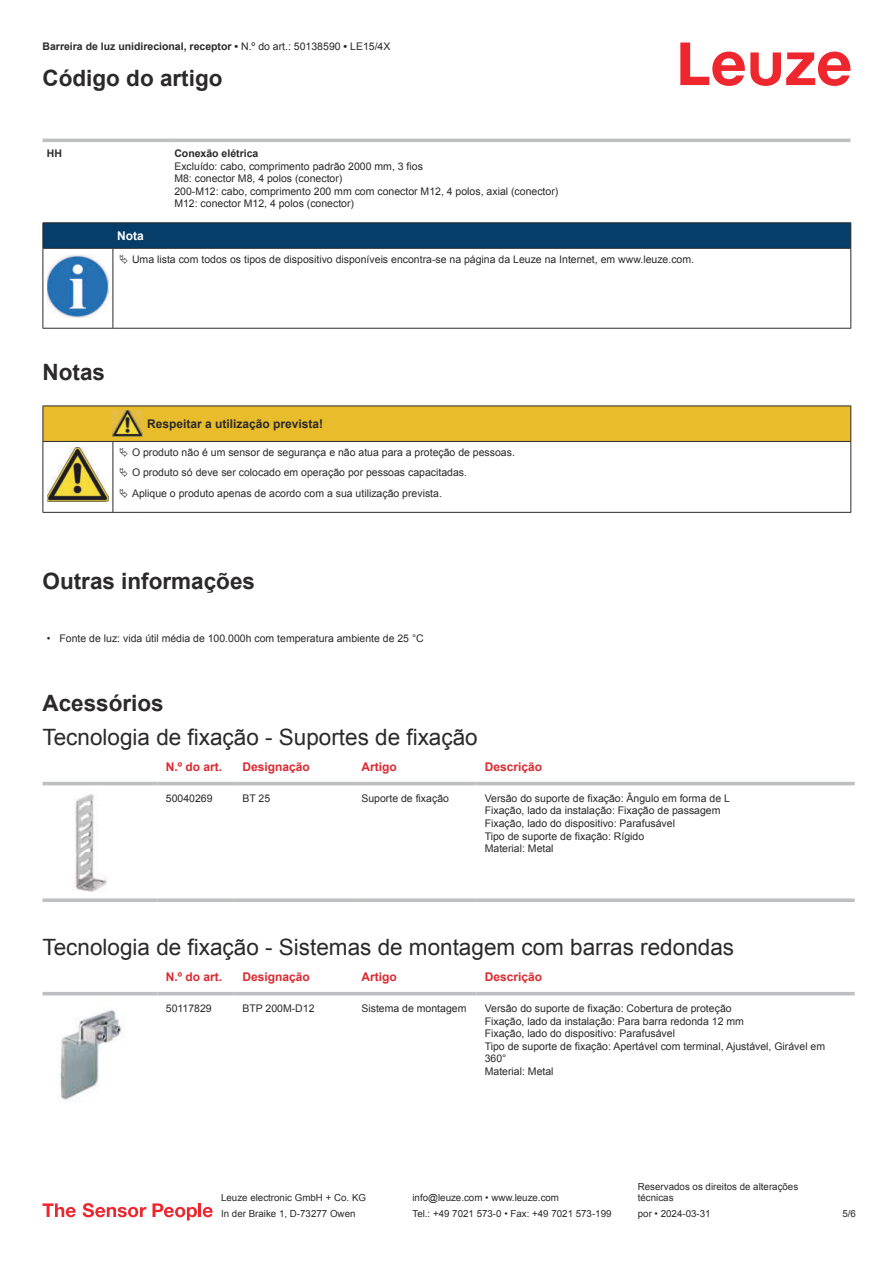
<style>
.page{position:relative;width:893px;height:1263px;background:#fff}
.page>*{position:absolute;margin:0;border:0;box-sizing:border-box;transform-origin:0 0}
.t1{font:22.5px "Arial";color:#2b292a}
.t2{font:700 22.5px "Arial";color:#2b292a}
.t3{font:700 12px "Arial";color:#db2a30}
.t4{font:700 12px "Arial";color:#2b292a}
.t5{font:700 12px "Arial";color:#fff}
.t6{font:10.5px/12.6px "Arial";color:#2b292a}
.t7{font:700 10.5px "Arial";color:#2b292a}
.t8{font:9.75px/11.7px "Arial";color:#2b292a}
.s1{font-weight:400}
</style>
<div class="page">
<svg style="left:680px;top:43px;width:170px;height:43px"></svg>
<svg style="left:43px;top:138px;width:807px;height:1px"></svg>
<hr style="left:43px;top:139px;width:127px;height:3px;background:#bdbfc1">
<hr style="left:170px;top:139px;width:680px;height:3px;background:#bdbfc1">
<svg style="left:43px;top:781px;width:812px;height:109px"></svg>
<hr style="left:43px;top:782px;width:114px;height:3px;background:#bdbfc1">
<hr style="left:157px;top:782px;width:77px;height:3px;background:#bdbfc1">
<hr style="left:234px;top:782px;width:119px;height:3px;background:#bdbfc1">
<hr style="left:353px;top:782px;width:123px;height:3px;background:#bdbfc1">
<hr style="left:476px;top:782px;width:379px;height:3px;background:#bdbfc1">
<svg style="left:43px;top:898px;width:114px;height:4px"></svg>
<svg style="left:157px;top:898px;width:77px;height:4px"></svg>
<svg style="left:234px;top:898px;width:119px;height:4px"></svg>
<svg style="left:353px;top:898px;width:123px;height:4px"></svg>
<svg style="left:476px;top:898px;width:379px;height:4px;background:#c4c6c7"></svg>
<img style="left:73px;top:790px;width:37px;height:102px">
<svg style="left:43px;top:995px;width:812px;height:1px"></svg>
<hr style="left:43px;top:992px;width:114px;height:3px;background:#bdbfc1">
<hr style="left:157px;top:992px;width:77px;height:3px;background:#bdbfc1">
<hr style="left:234px;top:992px;width:119px;height:3px;background:#bdbfc1">
<hr style="left:353px;top:992px;width:123px;height:3px;background:#bdbfc1">
<hr style="left:476px;top:992px;width:379px;height:3px;background:#bdbfc1">
<img style="left:60px;top:1010px;width:62px;height:90px">
<svg style="left:43px;top:1203px;width:33px;height:14px"></svg>
<svg style="left:83px;top:1203px;width:63px;height:14px"></svg>
<svg style="left:153px;top:1203px;width:44px;height:17px"></svg>
<hr style="left:198px;top:1203px;width:3px;height:14px;background:#ed272d">
<svg style="left:203px;top:1207px;width:10px;height:10px"></svg>
<svg style="left:44px;top:249px;width:806px;height:79px"></svg>
<hr style="left:43px;top:222px;width:70px;height:1px;background:#2b292a">
<hr style="left:43px;top:248px;width:70px;height:1px;background:#2b292a">
<hr style="left:113px;top:222px;width:738px;height:1px;background:#2b292a">
<svg style="left:43px;top:223px;width:808px;height:25px;background:#063c67"></svg>
<hr style="left:113px;top:248px;width:738px;height:1px;background:#2b292a">
<hr style="left:43px;top:249px;width:1px;height:75px;background:#2b292a">
<hr style="left:113px;top:249px;width:1px;height:75px;background:#2b292a">
<hr style="left:850px;top:249px;width:1px;height:75px;background:#2b292a">
<hr style="left:43px;top:328px;width:70px;height:1px;background:#2b292a">
<hr style="left:113px;top:328px;width:738px;height:1px;background:#2b292a">
<img style="left:47px;top:255px;width:61px;height:62px">
<div style="left:115px;top:249px;width:734px;height:20px;background:#fff"></div>
<hr style="left:43px;top:512px;width:70px;height:1px;background:#2b292a">
<hr style="left:113px;top:512px;width:30px;height:1px;background:#2b292a">
<hr style="left:143px;top:512px;width:708px;height:1px;background:#2b292a">
<svg style="left:43px;top:406px;width:808px;height:106px"></svg>
<p class="t7" style="left:43px;top:43px;width:349px">Barreira de luz unidirecional, receptor • <span class="s1">N.º do art.: 50138590</span> • <span class="s1">LE15/4X</span></p>
<h1 class="t2" style="left:43px;top:70px;width:181px">Código do artigo</h1>
<p class="t7" style="left:47px;top:149px;width:17px">HH</p>
<p class="t7" style="left:174px;top:149px;width:86px">Conexão elétrica</p>
<p class="t6" style="left:174px;top:161px;width:385px">Excluído: cabo, comprimento padrão 2000 mm, 3 fios<br>M8: conector M8, 4 polos (conector)<br>200-M12: cabo, comprimento 200 mm com conector M12, 4 polos, axial (conector)<br>M12: conector M12, 4 polos (conector)</p>
<p class="t5" style="left:117px;top:231px;width:28px">Nota</p>
<p class="t6" style="left:132px;top:254px;width:564px">Uma lista com todos os tipos de dispositivo disponíveis encontra-se na página da Leuze na Internet, em www.leuze.com.</p>
<h1 class="t2" style="left:43px;top:363px;width:64px">Notas</h1>
<p class="t4" style="left:147px;top:419px;width:178px">Respeitar a utilização prevista!</p>
<p class="t6" style="left:132px;top:443px;width:384px;line-height:20.2px">O produto não é um sensor de segurança e não atua para a proteção de pessoas.<br>O produto só deve ser colocado em operação por pessoas capacitadas.<br>Aplique o produto apenas de acordo com a sua utilização prevista.</p>
<h1 class="t2" style="left:43px;top:573px;width:214px">Outras informações</h1>
<p class="t6" style="left:47px;top:633px;width:379px">• Fonte de luz: vida útil média de 100.000h com temperatura ambiente de 25 °C</p>
<h1 class="t2" style="left:43px;top:695px;width:123px">Acessórios</h1>
<h1 class="t1" style="left:43px;top:728px;width:437px">Tecnologia de fixação - Suportes de fixação</h1>
<p class="t3" style="left:166px;top:762px;width:58px">N.º do art.</p>
<p class="t3" style="left:242px;top:762px;width:69px">Designação</p>
<p class="t3" style="left:361px;top:762px;width:37px">Artigo</p>
<p class="t3" style="left:485px;top:762px;width:59px">Descrição</p>
<p class="t6" style="left:166px;top:793px;width:48px">50040269</p>
<p class="t6" style="left:242px;top:793px;width:29px">BT 25</p>
<p class="t6" style="left:361px;top:793px;width:89px">Suporte de fixação</p>
<p class="t6" style="left:485px;top:793px;width:247px">Versão do suporte de fixação: Ângulo em forma de L Fixação, lado da instalação: Fixação de passagem Fixação, lado do dispositivo: Parafusável<br>Tipo de suporte de fixação: Rígido<br>Material: Metal</p>
<h1 class="t1" style="left:43px;top:938px;width:693px">Tecnologia de fixação - Sistemas de montagem com barras redondas</h1>
<p class="t3" style="left:166px;top:972px;width:58px">N.º do art.</p>
<p class="t3" style="left:242px;top:972px;width:69px">Designação</p>
<p class="t3" style="left:361px;top:972px;width:37px">Artigo</p>
<p class="t3" style="left:485px;top:972px;width:59px">Descrição</p>
<p class="t6" style="left:166px;top:1003px;width:47px">50117829</p>
<p class="t6" style="left:242px;top:1003px;width:74px">BTP 200M-D12</p>
<p class="t6" style="left:361px;top:1003px;width:107px">Sistema de montagem</p>
<p class="t6" style="left:485px;top:1003px;width:342px">Versão do suporte de fixação: Cobertura de proteção<br>Fixação, lado da instalação: Para barra redonda 12 mm<br>Fixação, lado do dispositivo: Parafusável<br>Tipo de suporte de fixação: Apertável com terminal, Ajustável, Girável em 360°<br>Material: Metal</p>
<p class="t8" style="left:221px;top:1193px;width:146px">Leuze electronic GmbH + Co. KG</p>
<p class="t8" style="left:412px;top:1193px;width:148px">info@leuze.com • www.leuze.com</p>
<p class="t8" style="left:638px;top:1181px;width:162px">Reservados os direitos de alterações técnicas</p>
<p class="t8" style="left:221px;top:1209px;width:136px">In der Braike 1, D-73277 Owen</p>
<p class="t8" style="left:412px;top:1209px;width:201px">Tel.: +49 7021 573-0 • Fax: +49 7021 573-199</p>
<p class="t8" style="left:638px;top:1209px;width:74px">por • 2024-03-31</p>
<p class="t8" style="left:842px;top:1209px;width:15px">5 /6</p>
</div>
